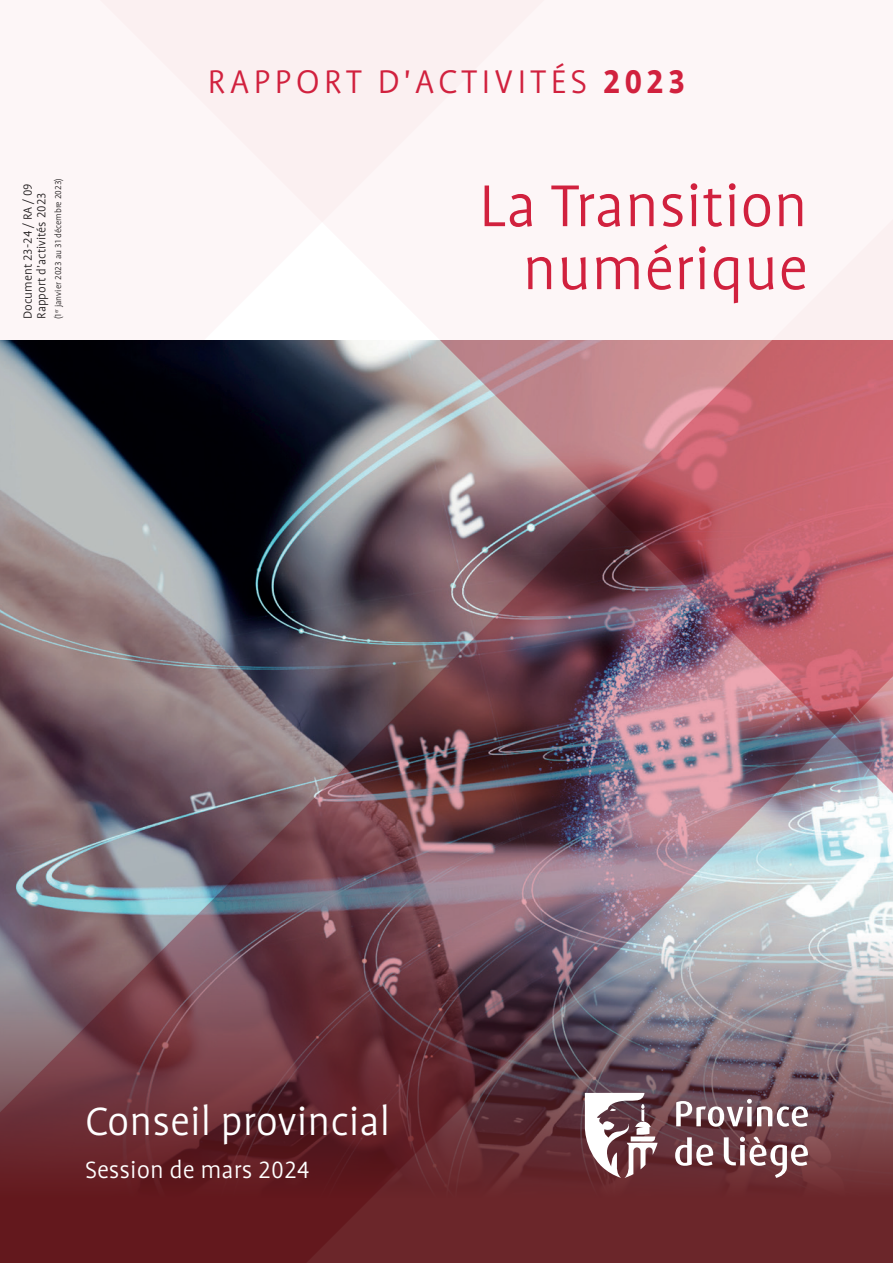
<style>
.page{position:relative;width:893px;height:1263px;background:#fff}
.page>*{position:absolute;margin:0;border:0;box-sizing:border-box;transform-origin:0 0}
.t1{font:300 67.5px/63px "Profile OT";color:#d1213e;text-align:right}
.t2{font:300 45px "Profile OT";color:#fff}
.t3{font:300 37.5px "Profile OT";letter-spacing:.11em;color:#d1213e}
.t4{font:300 27px "Profile OT";color:#fff}
.t5{font:300 13.5px/13.5px "Profile OT";color:#231f20}
.t6{font:300 9.75px "Profile OT";color:#231f20}
.s1{font-weight:700}
</style>
<div class="page">
<img style="left:0;top:340px;width:893px;height:923px">
<img style="left:79px;top:340px;width:814px;height:474px">
<div style="left:0;top:0;width:893px;height:340px;background:#fdf6f7"></div>
<svg style="left:585px;top:1093px;width:73px;height:85px"></svg>
<svg style="left:675px;top:1137px;width:133px;height:41px"></svg>
<svg style="left:676px;top:1099px;width:132px;height:28px"></svg>
<p class="t5" style="left:21px;top:319px;width:137px;rotate:-90deg">Document 23-24 / RA / 09<br>Rapport d’activités 2023</p>
<p class="t6" style="left:53px;top:319px;width:142px;rotate:-90deg">(1<sup>er</sup> janvier 2023 au 31 décembre 2023)</p>
<h3 class="t3" style="left:207px;top:61px;width:480px">RAPPORT D'ACTIVITÉS <span class="s1">2023</span></h3>
<h1 class="t1" style="left:479px;top:175px;width:331px">La Transition numérique</h1>
<h2 class="t2" style="left:85px;top:1096px;width:307px">Conseil provincial</h2>
<h3 class="t4" style="left:85px;top:1154px;width:226px">Session de mars 2024</h3>
</div>
